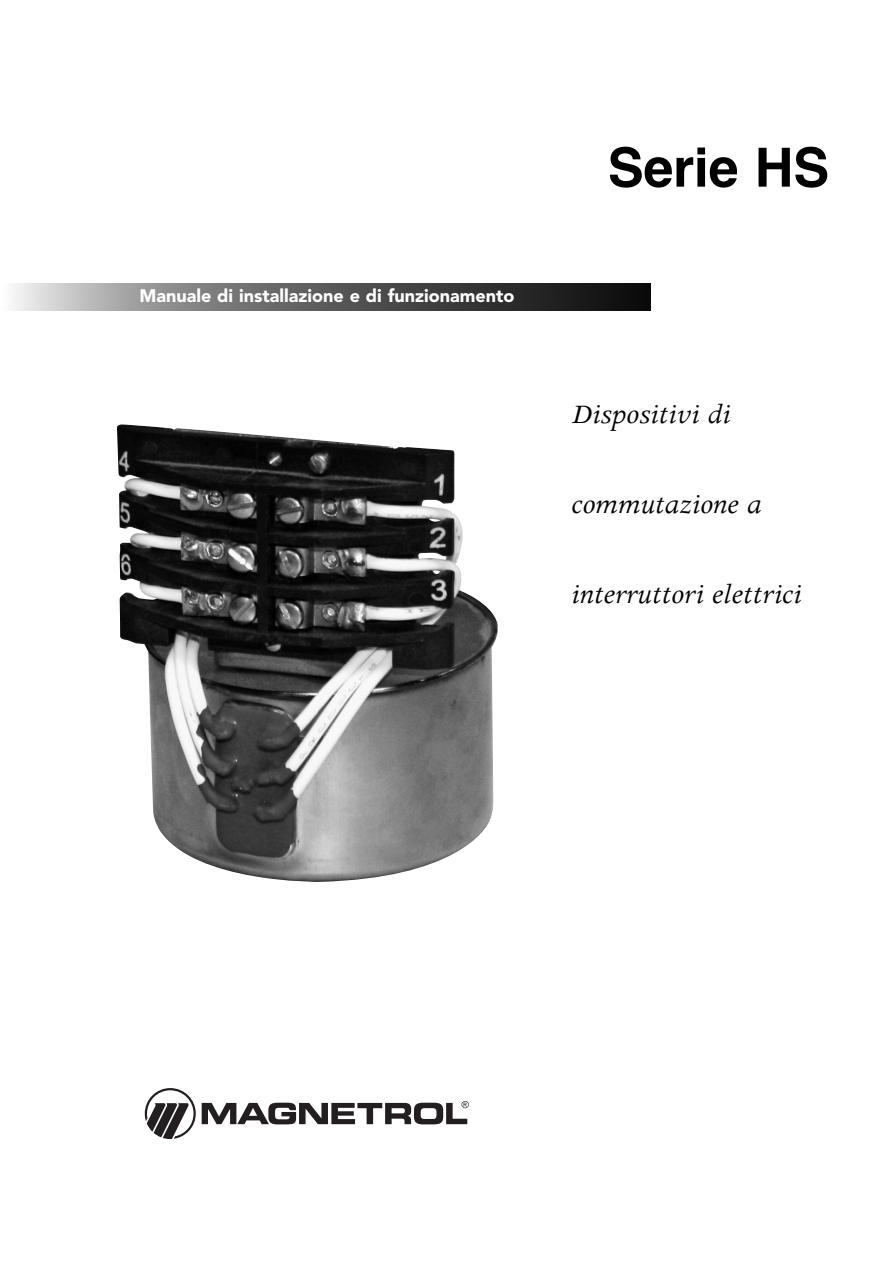
<style>
.page{position:relative;width:893px;height:1263px;background:#fff}
.page>*{position:absolute;margin:0;border:0;box-sizing:border-box;transform-origin:0 0}
.t1{font:700 54px "Helvetica";letter-spacing:-.005em;color:#000}
.t2{font:italic 30px "Apollo";color:#000}
.t3{font:900 18px "Avenir";color:#fff}
</style>
<div class="page">
<img style="left:13px;top:283px;width:638px;height:27px">
<img style="left:117px;top:424px;width:381px;height:458px">
<svg style="left:202px;top:1101px;width:267px;height:23px"></svg>
<svg style="left:145px;top:1088px;width:51px;height:51px"></svg>
<p class="t3" style="left:139px;top:289px;width:376px">Manuale di installazione e di funzionamento</p>
<h1 class="t1" style="left:608px;top:136px;width:223px">Serie HS</h1>
<p class="t2" style="left:571px;top:404px;width:161px">Dispositivi di</p>
<p class="t2" style="left:571px;top:494px;width:192px">commutazione a</p>
<p class="t2" style="left:571px;top:584px;width:232px">interruttori elettrici</p>
</div>
